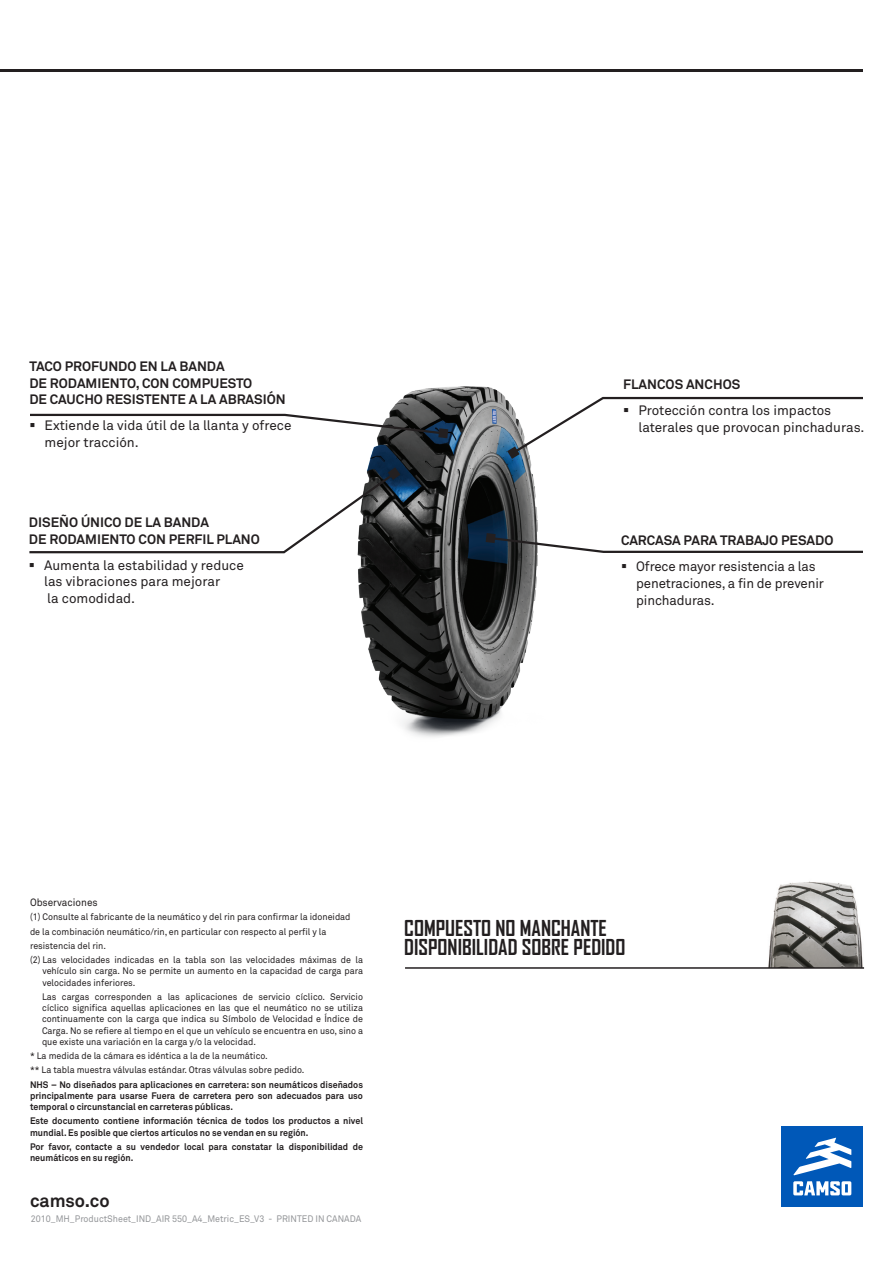
<style>
.page{position:relative;width:893px;height:1263px;background:#fff}
.page>*{position:absolute;margin:0;border:0;box-sizing:border-box;transform-origin:0 0}
.t1{font:700 21px "Agency FB";color:#231f20}
.t2{font:700 18px "Akkurat Office";color:#231f20}
.t3{font:13.5px/16.8px "Akkurat Office";color:#231f20}
.t4{font:700 13.5px/16.8px "Akkurat Office";color:#231f20}
.REMARK-REG{font:10.5px "Akkurat Office";color:#231f20;scale:.95 1}
.REMARK-REG-2{font:9.3px/11.2px "Akkurat Office";color:#231f20;text-align:justify;scale:.95 1}
.REMARK-BOLD{font:700 9.3px/11.2px "Akkurat Office";color:#231f20;scale:.95 1}
.DOCKET_INFO{font:9.3px "Akkurat Office";color:#939598;scale:.95 1}
</style>
<div class="page">
<hr style="left:0;top:69px;width:863px;height:3px;background:#231f20">
<img style="left:768px;top:881px;width:95px;height:86px">
<hr style="left:405px;top:967px;width:459px;height:2px;background:#231f20">
<img style="left:357px;top:386px;width:181px;height:351px">
<svg style="left:29px;top:467px;width:371px;height:87px"></svg>
<svg style="left:30px;top:413px;width:418px;height:25px"></svg>
<svg style="left:486px;top:533px;width:377px;height:21px"></svg>
<svg style="left:507px;top:396px;width:356px;height:63px"></svg>
<div style="left:782px;top:1126px;width:81px;height:81px;background:#0058b8"></div>
<svg style="left:793px;top:1181px;width:58px;height:14px"></svg>
<svg style="left:793px;top:1138px;width:58px;height:37px"></svg>
<p class="t4" style="left:29px;top:358px;width:258px">TACO PROFUNDO EN LA BANDA<br>DE RODAMIENTO, CON COMPUESTO<br>DE CAUCHO RESISTENTE A LA ABRASIÓN</p>
<p class="t3" style="left:45px;top:417px;width:248px;text-indent:-15px">▪ Extiende la vida útil de la llanta y ofrece mejor tracción.</p>
<p class="t4" style="left:29px;top:514px;width:232px">DISEÑO ÚNICO DE LA BANDA<br>DE RODAMIENTO CON PERFIL PLANO</p>
<p class="t3" style="left:44px;top:557px;width:201px;text-indent:-15px">▪ Aumenta la estabilidad y reduce las vibraciones para mejorar<br>la comodidad.</p>
<p class="t4" style="left:623px;top:376px;width:119px">FLANCOS ANCHOS</p>
<p class="t3" style="left:638px;top:402px;width:227px;text-indent:-15px">▪ Protección contra los impactos laterales que provocan pinchaduras.</p>
<p class="t4" style="left:621px;top:532px;width:214px">CARCASA PARA TRABAJO PESADO</p>
<p class="t3" style="left:636px;top:558px;width:189px;text-indent:-15px">▪ Ofrece mayor resistencia a las penetraciones, a fin de prevenir pinchaduras.</p>
<p class="REMARK-REG" style="left:30px;top:896px;width:73px">Observaciones</p>
<p class="REMARK-REG-2" style="left:30px;top:912px;width:339px">(1) Consulte al fabricante de la neumático y del rin para confirmar la idoneidad</p>
<p class="REMARK-REG-2" style="left:30px;top:926px;width:314px">de la combinación neumático/rin, en particular con respecto al perfil y la</p>
<p class="REMARK-REG-2" style="left:30px;top:940px;width:82px">resistencia del rin.</p>
<p class="REMARK-REG-2" style="left:42px;top:954px;width:339px;text-indent:-12px">(2) Las velocidades indicadas en la tabla son las velocidades máximas de la vehículo sin carga. No se permite un aumento en la capacidad de carga para velocidades inferiores.</p>
<p class="REMARK-REG-2" style="left:42px;top:991px;width:339px">Las cargas corresponden a las aplicaciones de servicio cíclico. Servicio cíclico significa aquellas aplicaciones en las que el neumático no se utiliza continuamente con la carga que indica su Símbolo de Velocidad e Índice de Carga. No se refiere al tiempo en el que un vehículo se encuentra en uso, sino a que existe una variación en la carga y/o la velocidad.</p>
<p class="REMARK-REG-2" style="left:30px;top:1050px;width:252px">* La medida de la cámara es idéntica a la de la neumático.</p>
<p class="REMARK-REG-2" style="left:30px;top:1065px;width:291px">** La tabla muestra válvulas estándar. Otras válvulas sobre pedido.</p>
<p class="REMARK-BOLD" style="left:30px;top:1079px;width:352px;text-align:justify">NHS – No diseñados para aplicaciones en carretera: son neumáticos diseñados principalmente para usarse Fuera de carretera pero son adecuados para uso temporal o circunstancial en carreteras públicas.</p>
<p class="REMARK-BOLD" style="left:30px;top:1115px;width:352px">Este documento contiene información técnica de todos los productos a nivel mundial. Es posible que ciertos artículos no se vendan en su región.</p>
<p class="REMARK-BOLD" style="left:30px;top:1141px;width:352px">Por favor, contacte a su vendedor local para constatar la disponibilidad de neumáticos en su región.</p>
<p class="t2" style="left:30px;top:1189px;width:81px">camso.co</p>
<p class="DOCKET_INFO" style="left:31px;top:1213px;width:349px">2010_MH_ProductSheet_IND_AIR 550_A4_Metric_ES_V3 - PRINTED IN CANADA</p>
<p class="t1" style="left:404px;top:915px;width:204px">COMPUESTO NO MANCHANTE</p>
<p class="t1" style="left:404px;top:934px;width:223px">DISPONIBILIDAD SOBRE PEDIDO</p>
</div>
